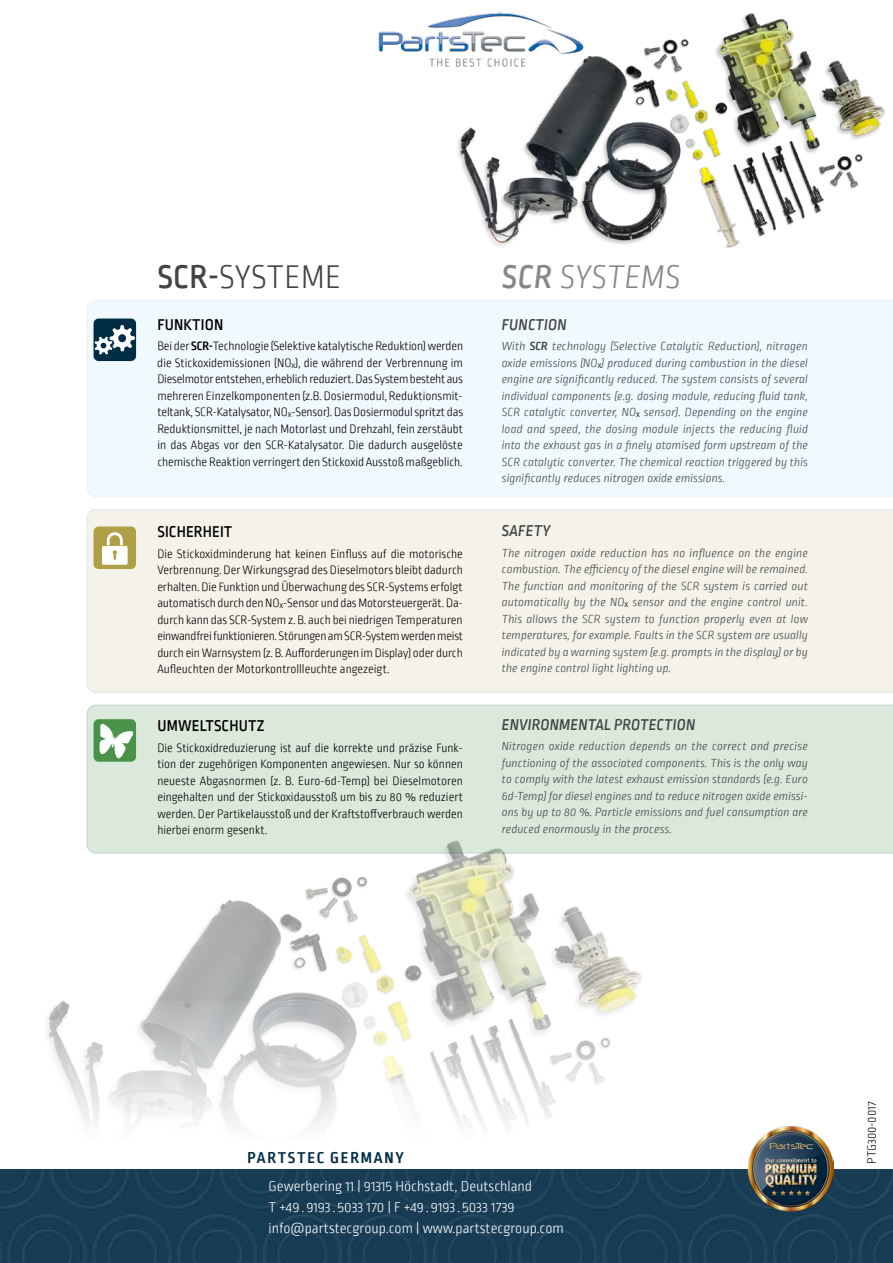
<style>
.page{position:relative;width:893px;height:1263px;background:#fff}
.page>*{position:absolute;margin:0;border:0;box-sizing:border-box;transform-origin:0 0}
.t1{font:300 34.5px "Ropa Sans PTT";letter-spacing:.01em;color:#414547}
.t2{font:italic 300 34.5px "Ropa Sans PTT";letter-spacing:.005em;color:#878786}
.t3{font:italic 500 16.5px "Ropa Sans PTT";letter-spacing:.01em;color:#414547}
.t4{font:500 16.5px "Ropa Sans PTT";letter-spacing:.01em;color:#000}
.t5{font:700 16.5px "Ropa Sans PTT";letter-spacing:.11em;color:#002d44}
.t6{font:300 15px/21px "Ropa Sans PTT";color:#fff}
.t7{font:300 12.75px/16.5px "Ropa Sans PTT";color:#000;text-align:justify}
.t8{font:italic 300 12.3px/16.5px "Ropa Sans PTT";letter-spacing:.005em;color:#414547;text-align:justify}
.s1{font-weight:500}
.s2{font-weight:700}
.s3{font-size:9.6px}
</style>
<div class="page">
<img style="left:63px;top:854px;width:579px;height:147px">
<svg style="left:47px;top:1001px;width:586px;height:125px"></svg>
<div style="left:86px;top:704px;width:807px;height:150px;background:#dbe9db"></div>
<div style="left:87px;top:300px;width:806px;height:197px;background:#f0f9fd"></div>
<div style="left:87px;top:509px;width:806px;height:184px;background:#f5f3e9"></div>
<div style="left:94px;top:318px;width:42px;height:43px;background:#002d44;border-radius:5px"></div>
<svg style="left:95px;top:325px;width:40px;height:29px"></svg>
<div style="left:94px;top:526px;width:42px;height:43px;background:#afa047;border-radius:5px"></div>
<svg style="left:102px;top:532px;width:26px;height:33px"></svg>
<div style="left:94px;top:719px;width:42px;height:43px;background:#49924a;border-radius:5px"></div>
<svg style="left:99px;top:723px;width:34px;height:36px"></svg>
<img style="left:0;top:1169px;width:893px;height:94px">
<img style="left:748px;top:1127px;width:85px;height:85px">
<img style="left:378px;top:19px;width:73px;height:48px">
<img style="left:451px;top:12px;width:434px;height:236px">
<h1 class="t1" style="left:157px;top:259px;width:185px"><span class="s1">SCR--</span>SYSTEME</h1>
<p class="t4" style="left:157px;top:315px;width:67px">FUNKTION</p>
<p class="t7" style="left:157px;top:339px;width:307px">Bei der <span class="s2">SCR-</span>Technologie (Selektive katalytische Reduktion) werden die Stickoxidemissionen (NO<span class="s3">x</span>), die während der Verbrennung im Dieselmotor entstehen, erheblich reduziert. Das System besteht aus mehreren Einzelkomponenten (z.B. Dosiermodul, Reduktionsmit&shy;teltank, SCR-Katalysator, NO<span class="s3">x</span>-Sensor). Das Dosiermodul spritzt das Reduktionsmittel, je nach Motorlast und Drehzahl, fein zerstäubt in das Abgas vor den SCR-Katalysator. Die dadurch ausgelöste chemische Reaktion verringert den Stickoxid Ausstoß maßgeblich.</p>
<p class="t4" style="left:157px;top:523px;width:76px">SICHERHEIT</p>
<p class="t7" style="left:157px;top:546px;width:307px">Die Stickoxidminderung hat keinen Einfluss auf die motorische Verbrennung. Der Wirkungsgrad des Dieselmotors bleibt dadurch erhalten. Die Funktion und Überwachung des SCR-Systems erfolgt automatisch durch den NO<span class="s3">x</span>-Sensor und das Motorsteuergerät. Da&shy;durch kann das SCR-System z. B. auch bei niedrigen Temperaturen einwandfrei funktionieren. Störungen am SCR-System werden meist durch ein Warnsystem (z. B. Aufforderungen im Display) oder durch Aufleuchten der Motorkontrollleuchte angezeigt.</p>
<p class="t4" style="left:157px;top:716px;width:109px">UMWELTSCHUTZ</p>
<p class="t7" style="left:157px;top:740px;width:307px">Die Stickoxidreduzierung ist auf die korrekte und präzise Funk&shy;tion der zugehörigen Komponenten angewiesen. Nur so können neueste Abgasnormen (z. B. Euro-6d-Temp) bei Dieselmotoren eingehalten und der Stickoxidausstoß um bis zu 80 % reduziert werden. Der Partikelausstoß und der Kraftstoffverbrauch werden hierbei enorm gesenkt.</p>
<h1 class="t2" style="left:502px;top:258px;width:180px"><span class="s1">SCR</span> SYSTEMS</h1>
<p class="t3" style="left:502px;top:315px;width:66px">FUNCTION</p>
<p class="t8" style="left:502px;top:339px;width:308px">With <span class="s2">SCR</span> technology (Selective Catalytic Reduction), nitrogen oxide emissions (NO<sub>x</sub>) produced during combustion in the diesel engine are significantly reduced. The system consists of several individual components (e.g. dosing module, reducing fluid tank, SCR catalytic converter, NO<sub>x</sub> sensor). Depending on the engine load and speed, the dosing module injects the reducing fluid into the exhaust gas in a finely atomised form upstream of the SCR catalytic converter. The chemical reaction triggered by this significantly reduces nitrogen oxide emissions.</p>
<p class="t3" style="left:502px;top:521px;width:50px">SAFETY</p>
<p class="t8" style="left:502px;top:545px;width:308px">The nitrogen oxide reduction has no influence on the engine combustion. The efficiency of the diesel engine will be remained.<br>The function and monitoring of the SCR system is carried out automatically by the NO<sub>x</sub> sensor and the engine control unit.<br>This allows the SCR system to function properly even at low temperatures, for example. Faults in the SCR system are usually indicated by a warning system (e.g. prompts in the display) or by the engine control light lighting up.</p>
<p class="t3" style="left:502px;top:715px;width:195px">ENVIRONMENTAL PROTECTION</p>
<p class="t8" style="left:502px;top:739px;width:308px">Nitrogen oxide reduction depends on the correct and precise functioning of the associated components. This is the only way to comply with the latest exhaust emission standards (e.g. Euro 6d-Temp) for diesel engines and to reduce nitrogen oxide emissi&shy;ons by up to 80 %. Particle emissions and fuel consumption are reduced enormously in the process.</p>
<p class="t5" style="left:247px;top:1148px;width:158px">PARTSTEC GERMANY</p>
<p class="t6" style="left:269px;top:1176px;width:297px">Gewerbering 11 | 91315 Höchstadt, Deutschland<br>T +49 . 9193. 5033 170 | F +49 . 9193.5033 1739 info@partstecgroup.com | www.partstecgroup.com</p>
<p class="t7" style="left:864px;top:1164px;width:64px;rotate:-90deg">PTG300-0017</p>
</div>
